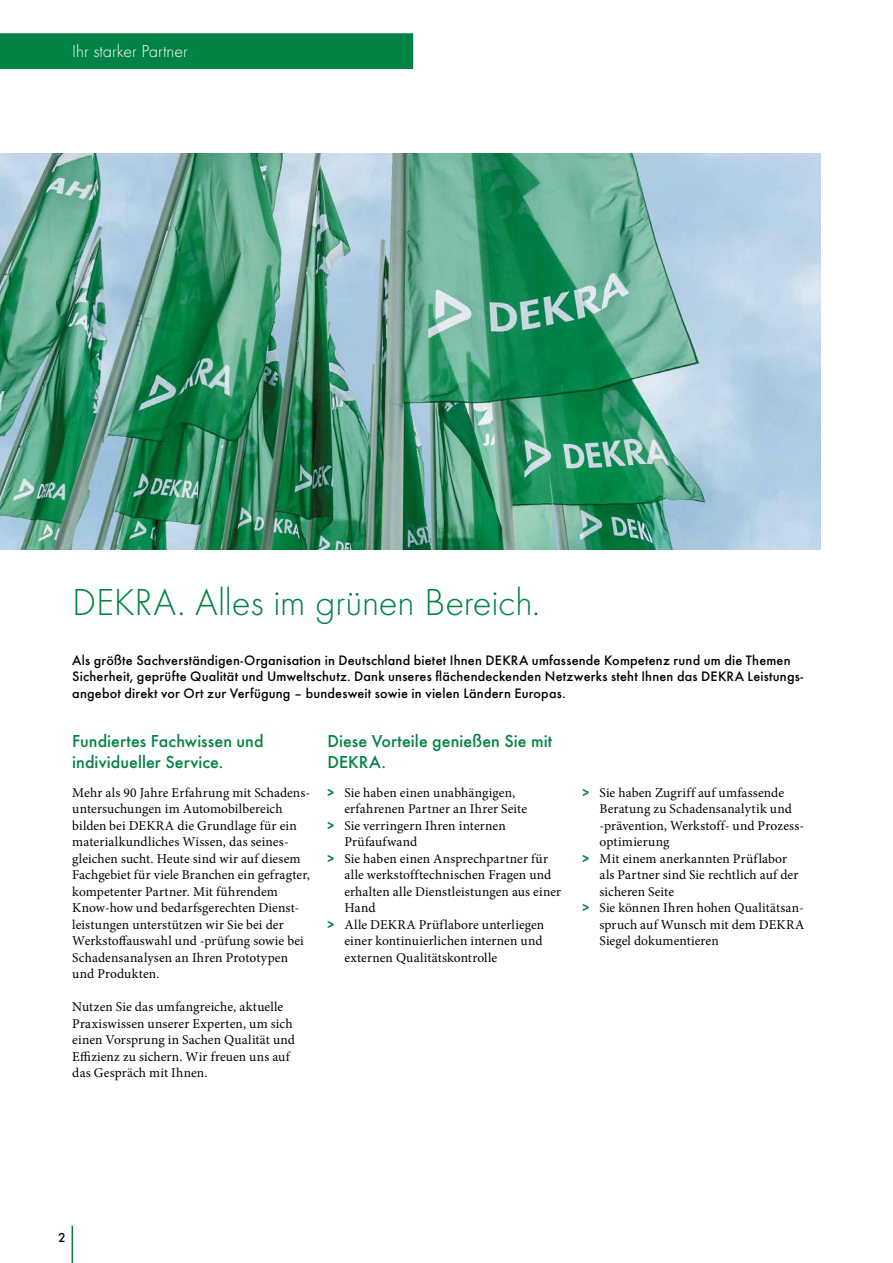
<style>
.page{position:relative;width:893px;height:1263px;background:#fff}
.page>*{position:absolute;margin:0;border:0;box-sizing:border-box;transform-origin:0 0}
.t1{font:300 39px "Futura T";letter-spacing:-.005em;color:#008244}
.t2{font:500 18px/21px "Futura T";letter-spacing:.005em;color:#008244}
.t3{font:300 18px "Futura T";color:#fff}
.t4{font:500 14.25px/16.5px "Futura T";letter-spacing:.015em;color:#000}
.t5{font:13.5px/16.5px "Minion Pro";letter-spacing:.005em;color:#000}
.t6{font:500 13.5px "Futura T";color:#000}
.s1{font-family:"Futura T Dem";color:#008244}
</style>
<div class="page">
<hr style="left:72px;top:1226px;width:1px;height:37px;background:#008244">
<div style="left:0;top:33px;width:413px;height:36px;background:#008244"></div>
<img style="left:0;top:153px;width:821px;height:396px">
<h2 class="t3" style="left:72px;top:42px;width:117px">Ihr starker Partner</h2>
<h1 class="t1" style="left:72px;top:581px;width:469px">DEKRA. Alles im grünen Bereich.</h1>
<p class="t4" style="left:72px;top:651px;width:732px">Als größte Sachverständigen-Organisation in Deutschland bietet Ihnen DEKRA umfassende Kompetenz rund um die Themen<br>Sicherheit, geprüfte Qualität und Umweltschutz. Dank unseres flächendeckenden Netzwerks steht Ihnen das DEKRA Leistungs&shy;angebot direkt vor Ort zur Verfügung – bundesweit sowie in vielen Ländern Europas.</p>
<h2 class="t2" style="left:72px;top:730px;width:193px">Fundiertes Fachwissen und individueller Service.</h2>
<p class="t5" style="left:72px;top:784px;width:240px">Mehr als 90 Jahre Erfahrung mit Schadens&shy;untersuchungen im Automobilbereich bilden bei DEKRA die Grundlage für ein materialkundliches Wissen, das seines&shy;gleichen sucht. Heute sind wir auf diesem Fachgebiet für viele Branchen ein gefragter, kompetenter Partner. Mit führendem Know-how und bedarfsgerechten Dienst&shy;leistungen unterstützen wir Sie bei der Werkstoffauswahl und -prüfung sowie bei Schadensanalysen an Ihren Prototypen und Produkten.</p>
<p class="t5" style="left:72px;top:998px;width:224px">Nutzen Sie das umfangreiche, aktuelle Praxiswissen unserer Experten, um sich einen Vorsprung in Sachen Qualität und Effizienz zu sichern. Wir freuen uns auf das Gespräch mit Ihnen.</p>
<h2 class="t2" style="left:327px;top:730px;width:226px">Diese Vorteile genießen Sie mit<br>DEKRA.</h2>
<p class="t5" style="left:327px;top:784px;width:189px"><span class="s1">&gt;</span> Sie haben einen unabhängigen,</p>
<p class="t5" style="left:344px;top:801px;width:184px">erfahrenen Partner an Ihrer Seite</p>
<p class="t5" style="left:327px;top:817px;width:180px"><span class="s1">&gt;</span> Sie verringern Ihren internen</p>
<p class="t5" style="left:344px;top:833px;width:75px">Prüfaufwand</p>
<p class="t5" style="left:327px;top:850px;width:222px"><span class="s1">&gt;</span> Sie haben einen Ansprechpartner für</p>
<p class="t5" style="left:344px;top:866px;width:208px">alle werkstofftechnischen Fragen und</p>
<p class="t5" style="left:344px;top:883px;width:218px">erhalten alle Dienstleistungen aus einer</p>
<p class="t5" style="left:344px;top:899px;width:33px">Hand</p>
<p class="t5" style="left:327px;top:916px;width:218px"><span class="s1">&gt;</span> Alle DEKRA Prüflabore unterliegen</p>
<p class="t5" style="left:344px;top:932px;width:200px">einer kontinuierlichen internen und</p>
<p class="t5" style="left:344px;top:949px;width:154px">externen Qualitätskontrolle</p>
<p class="t5" style="left:583px;top:784px;width:203px"><span class="s1">&gt;</span> Sie haben Zugriff auf umfassende</p>
<p class="t5" style="left:600px;top:801px;width:194px">Beratung zu Schadensanalytik und</p>
<p class="t5" style="left:600px;top:817px;width:206px">-prävention, Werkstoff- und Prozess-</p>
<p class="t5" style="left:600px;top:833px;width:71px">optimierung</p>
<p class="t5" style="left:583px;top:850px;width:206px"><span class="s1">&gt;</span> Mit einem anerkannten Prüflabor</p>
<p class="t5" style="left:600px;top:866px;width:200px">als Partner sind Sie rechtlich auf der</p>
<p class="t5" style="left:600px;top:883px;width:76px">sicheren Seite</p>
<p class="t5" style="left:583px;top:899px;width:223px"><span class="s1">&gt;</span> Sie können Ihren hohen Qualitätsan-</p>
<p class="t5" style="left:600px;top:916px;width:206px">spruch auf Wunsch mit dem DEKRA</p>
<p class="t5" style="left:600px;top:932px;width:121px">Siegel dokumentieren</p>
<p class="t6" style="left:58px;top:1230px;width:9px">2</p>
</div>
